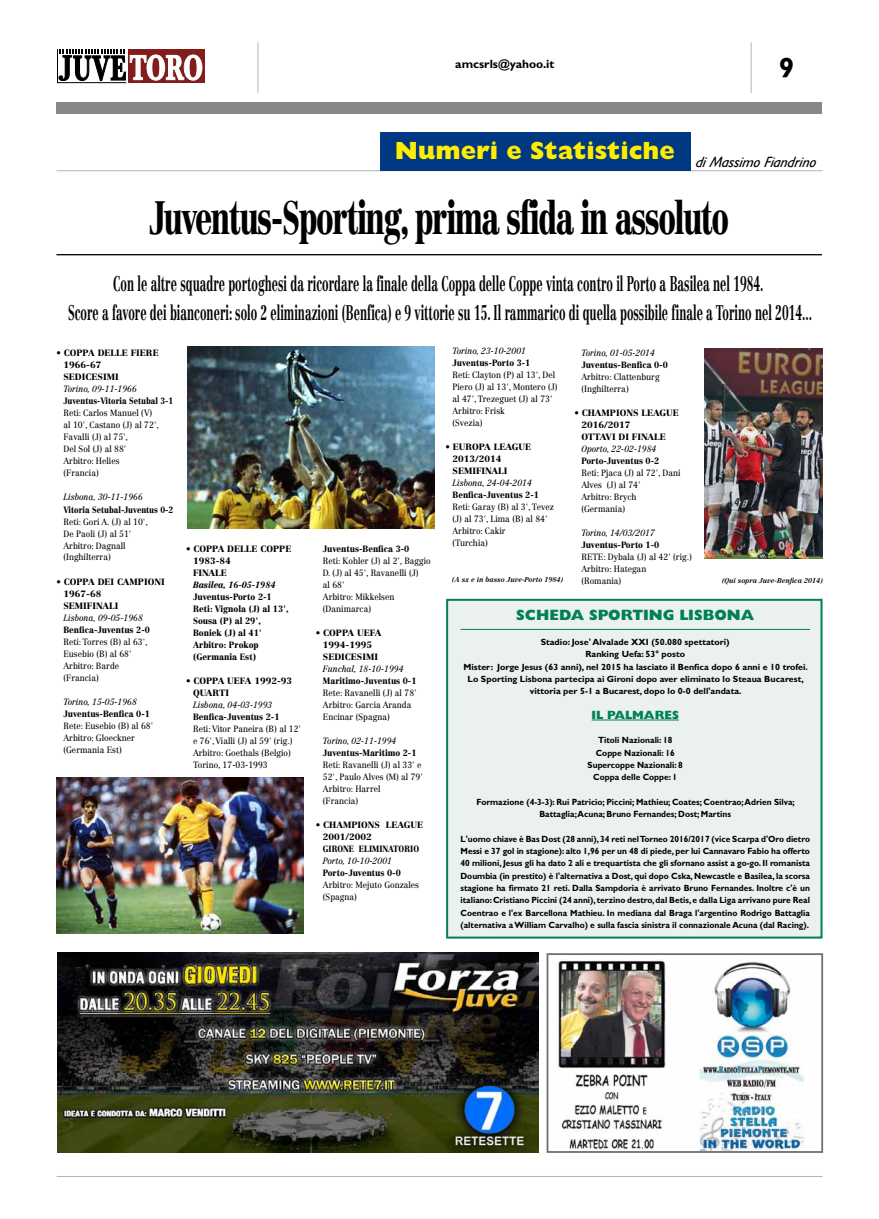
<style>
.page{position:relative;width:879px;height:1219px;background:#fff}
.page>*{position:absolute;margin:0;border:0;box-sizing:border-box;transform-origin:0 0}
.t1{font:900 46px "Centennial LT Std";letter-spacing:-.05em;color:#000;scale:.65 1}
.t2{font:700 28px "Gill Sans Std";color:#000}
.t3{font:800 25px "Gill Sans Std";color:#ffed00}
.t4{font:700 20.9px/28.8px "Centennial LT Std";color:#000;text-align:center;scale:.54 1}
.t5{font:800 15px "Gill Sans Std";color:#008056}
.t6{font:700 12px "Gill Sans Std";color:#000}
.t7{font:800 12px "Gill Sans Std";color:#008056}
.t8{font:9px/12px "Centennial LT Std";color:#000;scale:.91 1}
.t9{font:700 9px/12.3px "Gill Sans Std";color:#000;text-align:center;scale:.94 1}
.t10{font:900 9px/12px "Centennial LT Std";color:#000}
.t11{font:700 9px/12.3px "Gill Sans Std";color:#000;text-align:center}
.t12{font:italic 9px "Centennial LT Std";color:#000;scale:.91 1}
.t13{font:900 9px "Centennial LT Std";color:#000;scale:.9 1}
.t14{font:900 9px "Centennial LT Std";color:#000;scale:.91 1}
.t15{font:900 9px "Centennial LT Std";color:#000;scale:.84 1}
.t16{font:italic 900 9px "Centennial LT Std";color:#000;scale:.91 1}
.t17{font:italic 700 7px "Centennial LT Std";color:#000}
</style>
<div class="page">
<hr style="left:750px;top:43px;width:1px;height:50px;background:#b1b3b4">
<hr style="left:258px;top:43px;width:1px;height:50px;background:#b1b3b4">
<div style="left:57px;top:102px;width:765px;height:11px;background:#87888a"></div>
<hr style="left:57px;top:1176px;width:765px;height:1px;background:#b1b3b4">
<div style="left:128px;top:49px;width:77px;height:34px;background:#831c1c"></div>
<svg style="left:57px;top:49px;width:146px;height:34px"></svg>
<img style="left:187px;top:346px;width:247px;height:182px">
<div style="left:446px;top:599px;width:376px;height:340px;background:#ebf1ec;border:2px solid #008056"></div>
<hr style="left:57px;top:170px;width:765px;height:1px;background:#b1b3b4">
<div style="left:381px;top:133px;width:310px;height:38px;background:#003882"></div>
<hr style="left:56px;top:254px;width:766px;height:1px;background:#000">
<img style="left:56px;top:778px;width:248px;height:156px">
<img style="left:57px;top:952px;width:482px;height:201px">
<img style="left:557px;top:960px;width:247px;height:190px">
<div style="left:546px;top:953px;width:277px;height:200px;border:2px solid #707172"></div>
<hr style="left:460px;top:629px;width:350px;height:1px;background:#008056">
<hr style="left:591px;top:720px;width:88px;height:1px;background:#008056">
<img style="left:704px;top:349px;width:118px;height:210px">
<h3 class="t6" style="left:455px;top:56px;width:101px">amcsrls@yahoo.it</h3>
<h2 class="t2" style="left:779px;top:51px;width:17px">9</h2>
<h3 class="t3" style="left:395px;top:136px;width:426px">Numeri e Statistiche <sub>diMassimoFiandrino</sub></h3>
<h1 class="t1" style="left:149px;top:189px;width:894px">Juventus-Sporting, prima sfida in assoluto</h1>
<p class="t4" style="left:68px;top:269px;width:1379px">Con le altre squadre portoghesi da ricordare la finale della Coppa delle Coppe vinta contro il Porto a Basilea nel 1984.<br>Score a favore dei bianconeri: solo 2 eliminazioni (Benfica) e 9 vittorie su 15. Il rammarico di quella possibile finale a Torino nel 2014...</p>
<p class="t10" style="left:63px;top:347px;width:97px;text-indent:-7px">• COPPA DELLE FIERE<br>1966-67<br>SEDICESIMI</p>
<p class="t12" style="left:63px;top:384px;width:82px">Torino, 09-11-1966</p>
<p class="t15" style="left:63px;top:396px;width:132px">Juventus-Vitoria Setubal 3-1</p>
<p class="t8" style="left:63px;top:407px;width:106px">Reti: Carlos Manuel (V) al 10', Castano (J) al 72',<br>Favalli (J) al 75',<br>Del Sol (J) al 88'<br>Arbitro: Helies<br>(Francia)</p>
<p class="t12" style="left:63px;top:492px;width:89px">Lisbona, 30-11-1966</p>
<p class="t15" style="left:63px;top:504px;width:132px">Vitoria Setubal-Juventus 0-2</p>
<p class="t8" style="left:63px;top:515px;width:94px">Reti: Gori A. (J) al 10',<br>De Paoli (J) al 51'<br>Arbitro: Dagnall (Inghilterra)</p>
<p class="t10" style="left:63px;top:575px;width:103px;text-indent:-7px">• COPPA DEI CAMPIONI<br>1967-68<br>SEMIFINALI</p>
<p class="t12" style="left:63px;top:612px;width:89px">Lisbona, 09-05-1968</p>
<p class="t13" style="left:63px;top:624px;width:98px">Benfica-Juventus 2-0</p>
<p class="t8" style="left:63px;top:635px;width:94px">Reti: Torres (B) al 63',<br>Eusebio (B) al 68'<br>Arbitro: Barde (Francia)</p>
<p class="t12" style="left:63px;top:696px;width:82px">Torino, 15-05-1968</p>
<p class="t13" style="left:63px;top:708px;width:98px">Juventus-Benfica 0-1</p>
<p class="t8" style="left:63px;top:719px;width:100px">Rete: Eusebio (B) al 68'<br>Arbitro: Gloeckner (Germania Est)</p>
<p class="t10" style="left:193px;top:543px;width:100px;text-indent:-7px">• COPPA DELLE COPPE<br>1983-84<br>FINALE</p>
<p class="t16" style="left:193px;top:579px;width:92px">Basilea, 16-05-1984</p>
<p class="t14" style="left:193px;top:591px;width:88px">Juventus-Porto 2-1</p>
<p class="t14" style="left:186px;top:603px;width:114px">Reti: Vignola (J) al 13',</p>
<p class="t14" style="left:193px;top:615px;width:76px">Sousa (P) al 29',</p>
<p class="t14" style="left:193px;top:627px;width:77px">Boniek (J) al 41'</p>
<p class="t14" style="left:186px;top:639px;width:81px">Arbitro: Prokop</p>
<p class="t14" style="left:193px;top:651px;width:71px">(Germania Est)</p>
<p class="t10" style="left:193px;top:675px;width:101px;text-indent:-7px">• COPPA UEFA 1992-93<br>QUARTI</p>
<p class="t12" style="left:193px;top:699px;width:89px">Lisbona, 04-03-1993</p>
<p class="t13" style="left:193px;top:711px;width:98px">Benfica-Juventus 2-1</p>
<p class="t8" style="left:193px;top:723px;width:120px">Reti: Vitor Paneira (B) al 12' e 76', Vialli (J) al 59' (rig.)<br>Arbitro: Goethals (Belgio)<br>Torino, 17-03-1993</p>
<p class="t13" style="left:323px;top:543px;width:98px">Juventus-Benfica 3-0</p>
<p class="t8" style="left:323px;top:555px;width:120px">Reti: Kohler (J) al 2', Baggio<br>D. (J) al 45', Ravanelli (J)<br>al 68'<br>Arbitro: Mikkelsen (Danimarca)</p>
<p class="t10" style="left:316px;top:627px;width:67px;text-align:center">• COPPA UEFA<br>1994-1995<br>SEDICESIMI</p>
<p class="t12" style="left:323px;top:663px;width:90px">Funchal, 18-10-1994</p>
<p class="t13" style="left:323px;top:675px;width:106px">Maritimo-Juventus 0-1</p>
<p class="t8" style="left:323px;top:687px;width:104px">Rete: Ravanelli (J) al 78'<br>Arbitro: Garcia Aranda<br>Encinar (Spagna)</p>
<p class="t12" style="left:323px;top:735px;width:82px">Torino, 02-11-1994</p>
<p class="t13" style="left:323px;top:747px;width:106px">Juventus-Maritimo 2-1</p>
<p class="t8" style="left:323px;top:759px;width:111px">Reti: Ravanelli (J) al 33' e<br>52', Paulo Alves (M) al 79'<br>Arbitro: Harrel<br>(Francia)</p>
<p class="t10" style="left:323px;top:819px;width:102px;text-indent:-7px">• CHAMPIONS LEAGUE<br>2001/2002<br>GIRONE ELIMINATORIO</p>
<p class="t12" style="left:323px;top:855px;width:77px">Porto, 10-10-2001</p>
<p class="t13" style="left:316px;top:867px;width:96px">Porto-Juventus 0-0</p>
<p class="t8" style="left:323px;top:879px;width:107px">Arbitro: Mejuto Gonzales (Spagna)</p>
<p class="t12" style="left:452px;top:346px;width:82px">Torino, 23-10-2001</p>
<p class="t13" style="left:452px;top:358px;width:88px">Juventus-Porto 3-1</p>
<p class="t8" style="left:452px;top:369px;width:117px">Reti: Clayton (P) al 13', Del<br>Piero (J) al 13', Montero (J) al 47', Trezeguet (J) al 73'<br>Arbitro: Frisk<br>(Svezia)</p>
<p class="t10" style="left:452px;top:441px;width:80px;text-indent:-7px">• EUROPA LEAGUE<br>2013/2014<br>SEMIFINALI</p>
<p class="t12" style="left:452px;top:478px;width:89px">Lisbona, 24-04-2014</p>
<p class="t13" style="left:452px;top:490px;width:98px">Benfica-Juventus 2-1</p>
<p class="t8" style="left:452px;top:501px;width:113px">Reti: Garay (B) al 3', Tevez (J) al 73', Lima (B) al 84'<br>Arbitro: Cakir<br>(Turchia)</p>
<p class="t17" style="left:452px;top:576px;width:112px">(A sx e in basso Juve-Porto 1984)</p>
<h3 class="t5" style="left:516px;top:607px;width:239px">SCHEDA SPORTING LISBONA</h3>
<p class="t11" style="left:463px;top:636px;width:346px">Stadio: Jose' Alvalade XXI (50.080 spettatori)<br>Ranking Uefa: 53° posto<br>Mister: Jorge Jesus (63 anni), nel 2015 ha lasciato il Benfica dopo 6 anni e 10 trofei.<br>Lo Sporting Lisbona partecipa ai Gironi dopo aver eliminato lo Steaua Bucarest, vittoria per 5-1 a Bucarest, dopo lo 0-0 dell'andata.</p>
<h3 class="t7" style="left:591px;top:708px;width:89px">IL PALMARES</h3>
<p class="t9" style="left:587px;top:734px;width:103px">Titoli Nazionali: 18<br>Coppe Nazionali: 16<br>Supercoppe Nazionali: 8<br>Coppa delle Coppe: 1</p>
<p class="t9" style="left:476px;top:796px;width:340px">Formazione (4-3-3): Rui Patricio; Piccini; Mathieu; Coates; Coentrao; Adrien Silva;<br>Battaglia; Acuna; Bruno Fernandes; Dost; Martins</p>
<p class="t9" style="left:460px;top:833px;width:373px;text-align:justify">L'uomo chiave è Bas Dost (28 anni), 34 reti nel Torneo 2016/2017 (vice Scarpa d'Oro dietro Messi e 37 gol in stagione): alto 1,96 per un 48 di piede, per lui Cannavaro Fabio ha offerto 40 milioni, Jesus gli ha dato 2 ali e trequartista che gli sfornano assist a go-go. Il romanista Doumbia (in prestito) è l'alternativa a Dost, qui dopo Cska, Newcastle e Basilea, la scorsa stagione ha firmato 21 reti. Dalla Sampdoria è arrivato Bruno Fernandes. Inoltre c'è un italiano: Cristiano Piccini (24 anni), terzino destro, dal Betis, e dalla Liga arrivano pure Real Coentrao e l'ex Barcellona Mathieu. In mediana dal Braga l'argentino Rodrigo Battaglia (alternativa a William Carvalho) e sulla fascia sinistra il connazionale Acuna (dal Racing).</p>
<p class="t12" style="left:581px;top:348px;width:82px">Torino, 01-05-2014</p>
<p class="t13" style="left:581px;top:360px;width:98px">Juventus-Benfica 0-0</p>
<p class="t8" style="left:581px;top:371px;width:87px">Arbitro: Clattenburg (Inghilterra)</p>
<p class="t10" style="left:574px;top:407px;width:106px">• CHAMPIONS LEAGUE</p>
<p class="t10" style="left:581px;top:419px;width:51px">2016/2017</p>
<p class="t10" style="left:574px;top:431px;width:8px">OTTA</p>
<p class="t10" style="left:605px;top:431px;width:62px">VI DI FINALE</p>
<p class="t12" style="left:581px;top:444px;width:84px">Oporto, 22-02-1984</p>
<p class="t13" style="left:574px;top:456px;width:96px">Porto-Juventus 0-2</p>
<p class="t8" style="left:581px;top:467px;width:110px">Reti: Pjaca (J) al 72', Dani<br>Alves (J) al 74'<br>Arbitro: Brych (Germania)</p>
<p class="t12" style="left:581px;top:528px;width:82px">Torino, 14/03/2017</p>
<p class="t13" style="left:581px;top:540px;width:88px">Juventus-Porto 1-0</p>
<p class="t8" style="left:581px;top:551px;width:123px">RETE: Dybala (J) al 42' (rig.)<br>Arbitro: Hategan<br>(Romania)</p>
<p class="t17" style="left:722px;top:577px;width:102px">(Qui sopra Juve-Benfica 2014)</p>
</div>
